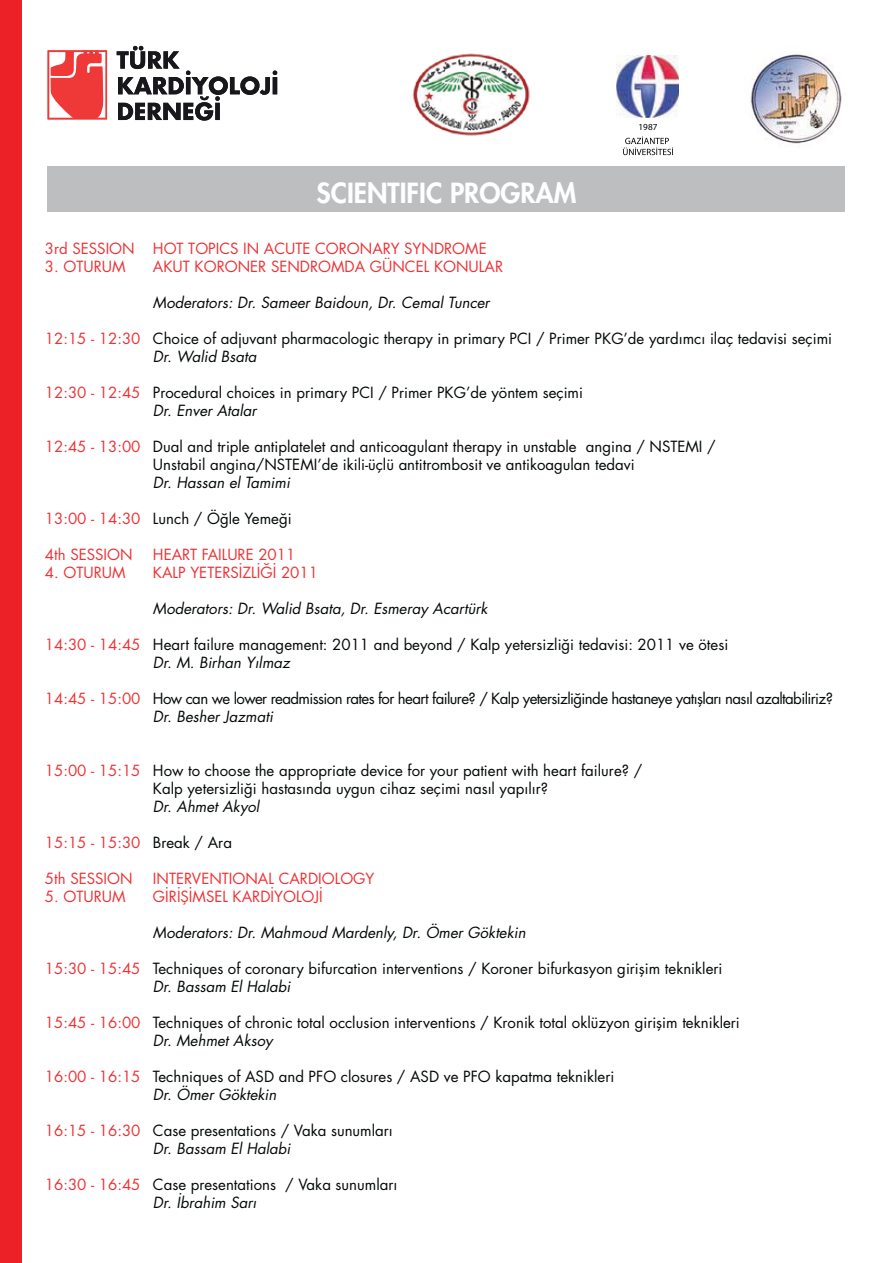
<style>
.page{position:relative;width:893px;height:1263px;background:#fff}
.page>*{position:absolute;margin:0;border:0;box-sizing:border-box;transform-origin:0 0}
.t1{font:800 27px "Futura Std";color:#fff}
.t2{font:15px/18px "Futura Std";color:#040809}
.t3{font:15px "Futura Std";color:#ee3235}
.t4{font:italic 15px "Futura Std";color:#040809}
.t5{font:15px/18px "Futura Std";letter-spacing:-.04em;color:#040809}
.t6{font:9.15px "Myriad Pro";color:#020303}
.s1{color:#ee3235}
.s2{font-style:italic}
.s3{color:#040809}
</style>
<div class="page">
<div style="left:48px;top:166px;width:797px;height:46px;background:#bdbec0"></div>
<div style="left:0;top:0;width:21px;height:1263px;background:#ec2027"></div>
<svg style="left:117px;top:46px;width:160px;height:75px"></svg>
<svg style="left:48px;top:50px;width:59px;height:70px"></svg>
<img style="left:750px;top:54px;width:92px;height:90px">
<svg style="left:623px;top:137px;width:50px;height:18px"></svg>
<img style="left:616px;top:55px;width:63px;height:63px">
<img style="left:412px;top:53px;width:118px;height:83px">
<p class="t6" style="left:638px;top:122px;width:20px">1987</p>
<h1 class="t1" style="left:317px;top:180px;width:261px">SCIENTIFIC PROGRAM</h1>
<p class="t3" style="left:45px;top:241px;width:443px">3rd SESSION HOT TOPICS IN ACUTE CORONARY SYNDROME</p>
<p class="t3" style="left:45px;top:259px;width:82px">3. OTURUM</p>
<p class="t3" style="left:153px;top:259px;width:352px">AKUT KORONER SENDROMDA GÜNCEL KONULAR</p>
<p class="t4" style="left:153px;top:295px;width:338px">Moderators: Dr. Sameer Baidoun, Dr. Cemal Tuncer</p>
<p class="t2" style="left:153px;top:330px;width:681px;text-indent:-108px"><span class="s1">12:15 - 12:30</span> Choice of adjuvant pharmacologic therapy in primary PCI / Primer PKG’de yardımcı ilaç tedavisi seçimi<br><span class="s2">Dr. Walid Bsata</span></p>
<p class="t2" style="left:153px;top:384px;width:432px;text-indent:-108px"><span class="s1">12:30 - 12:45</span> Procedural choices in primary PCI / Primer PKG’de yöntem seçimi<br><span class="s2">Dr. Enver Atalar</span></p>
<p class="t2" style="left:153px;top:438px;width:564px;text-indent:-108px"><span class="s1">12:45 - 13:00</span> Dual and triple antiplatelet and anticoagulant therapy in unstable angina / NSTEMI /<br>Unstabil angina/NSTEMI’de ikili-üçlü antitrombosit ve antikoagulan tedavi</p>
<p class="t4" style="left:153px;top:475px;width:138px">Dr. Hassan el Tamimi</p>
<p class="t2" style="left:45px;top:510px;width:248px"><span class="s1">13:00 - 14:30</span> Lunch / Öğle Yemeği</p>
<p class="t3" style="left:45px;top:547px;width:89px">4th SESSION</p>
<p class="t3" style="left:153px;top:547px;width:144px">HEART FAILURE 2011</p>
<p class="t3" style="left:45px;top:565px;width:82px">4. OTURUM</p>
<p class="t3" style="left:153px;top:565px;width:166px">KALP YETERSİZLİĞİ 2011</p>
<p class="t4" style="left:153px;top:601px;width:336px">Moderators: Dr. Walid Bsata, Dr. Esmeray Acartürk</p>
<p class="t2" style="left:153px;top:636px;width:577px;text-indent:-108px"><span class="s1">14:30 - 14:45</span> Heart failure management: 2011 and beyond / Kalp yetersizliği tedavisi: 2011 ve ötesi<br><span class="s2">Dr. M. Birhan Yılmaz</span></p>
<p class="t5" style="left:153px;top:690px;width:681px;text-indent:-108px"><span class="s1">14:45 - 15:00</span> How can we lower readmission rates for heart failure? / Kalp yetersizliğinde hastaneye yatışları nasıl azaltabiliriz?<br><span class="s2">Dr. Besher Jazmati</span></p>
<p class="t2" style="left:153px;top:762px;width:491px;text-indent:-108px"><span class="s1">15:00 - 15:15</span> How to choose the appropriate device for your patient with heart failure? /<br>Kalp yetersizliği hastasında uygun cihaz seçimi nasıl yapılır?</p>
<p class="t4" style="left:153px;top:799px;width:108px">Dr. Ahmet Akyol</p>
<p class="t3" style="left:45px;top:835px;width:188px">15:15 - 15:30 <span class="s3">Break / Ara</span></p>
<p class="t3" style="left:45px;top:871px;width:89px">5th SESSION</p>
<p class="t3" style="left:153px;top:871px;width:223px">INTERVENTIONAL CARDIOLOGY</p>
<p class="t3" style="left:45px;top:889px;width:82px">5. OTURUM</p>
<p class="t3" style="left:153px;top:889px;width:171px">GİRİŞİMSEL KARDİYOLOJİ</p>
<p class="t4" style="left:153px;top:925px;width:374px">Moderators: Dr. Mahmoud Mardenly, Dr. Ömer Göktekin</p>
<p class="t2" style="left:153px;top:960px;width:571px;text-indent:-108px"><span class="s1">15:30 - 15:45</span> Techniques of coronary bifurcation interventions / Koroner bifurkasyon girişim teknikleri<br><span class="s2">Dr. Bassam El Halabi</span></p>
<p class="t2" style="left:153px;top:1014px;width:588px;text-indent:-108px"><span class="s1">15:45 - 16:00</span> Techniques of chronic total occlusion interventions / Kronik total oklüzyon girişim teknikleri<br><span class="s2">Dr. Mehmet Aksoy</span></p>
<p class="t2" style="left:153px;top:1068px;width:463px;text-indent:-108px"><span class="s1">16:00 - 16:15</span> Techniques of ASD and PFO closures / ASD ve PFO kapatma teknikleri<br><span class="s2">Dr. Ömer Göktekin</span></p>
<p class="t2" style="left:45px;top:1122px;width:349px;text-align:center"><span class="s1">16:15 - 16:30</span> Case presentations / Vaka sunumları<br><span class="s2">Dr. Bassam El Halabi</span></p>
<p class="t2" style="left:153px;top:1176px;width:246px;text-indent:-108px"><span class="s1">16:30 - 16:45</span> Case presentations / Vaka sunumları<br><span class="s2">Dr. İbrahim Sarı</span></p>
</div>
